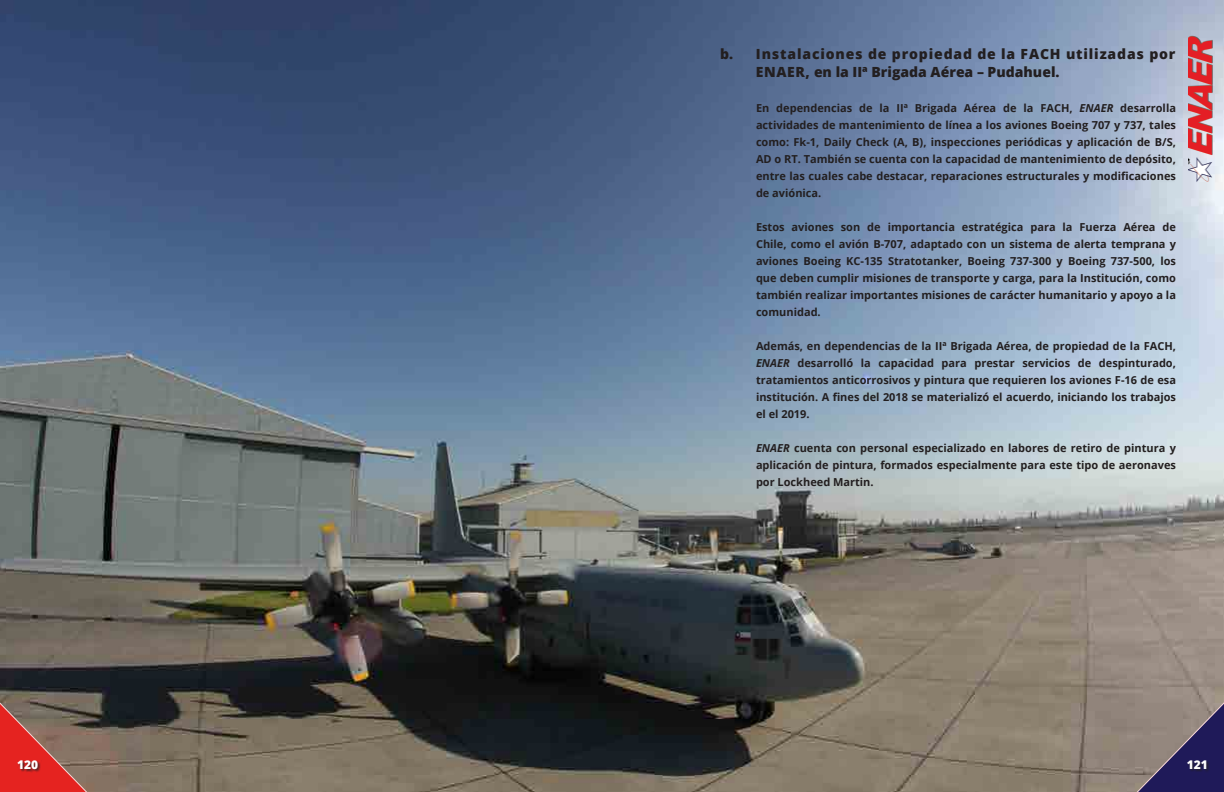
<style>
.page{position:relative;width:1224px;height:792px;background:#fff}
.page>*{position:absolute;margin:0;border:0;box-sizing:border-box;transform-origin:0 0}
.t1{font:800 14px/18px "Open Sans";letter-spacing:.06em;color:#231f20}
.t2{font:800 12px "Open Sans";color:#fff}
.t3{font:700 11px/17px "Open Sans";color:#231f20;text-align:justify}
.s1{font-style:italic}
</style>
<div class="page">
<img style="left:0;top:0;width:1224px;height:792px">
<svg style="left:1133px;top:700px;width:91px;height:92px;background:#62596f"></svg>
<img style="left:1188px;top:32px;width:25px;height:154px">
<div style="left:1187px;top:760px;width:23px;height:12px;background:#231f20;opacity:.75"></div>
<svg style="left:0;top:699px;width:90px;height:93px;background:#ab4d44"></svg>
<div style="left:17px;top:760px;width:24px;height:12px;background:#231f20;opacity:.75"></div>
<p class="t1" style="left:756px;top:44px;width:421px;text-indent:-36px">b. Instalaciones de propiedad de la FACH utilizadas por<br>ENAER, en la IIª Brigada Aérea – Pudahuel.</p>
<p class="t3" style="left:756px;top:99px;width:422px">En dependencias de la IIª Brigada Aérea de la FACH, <span class="s1">ENAER</span> desarrolla actividades de mantenimiento de línea a los aviones Boeing 707 y 737, tales como: Fk-1, Daily Check (A, B), inspecciones periódicas y aplicación de B/S, AD o RT. También se cuenta con la capacidad de mantenimiento de depósito, entre las cuales cabe destacar, reparaciones estructurales y modificaciones de aviónica.</p>
<p class="t3" style="left:756px;top:218px;width:422px">Estos aviones son de importancia estratégica para la Fuerza Aérea de Chile, como el avión B-707, adaptado con un sistema de alerta temprana y aviones Boeing KC-135 Stratotanker, Boeing 737-300 y Boeing 737-500, los que deben cumplir misiones de transporte y carga, para la Institución, como también realizar importantes misiones de carácter humanitario y apoyo a la comunidad.</p>
<p class="t3" style="left:756px;top:337px;width:422px">Además, en dependencias de la IIª Brigada Aérea, de propiedad de la FACH, <span class="s1">ENAER</span> desarrolló la capacidad para prestar servicios de despinturado, tratamientos anticorrosivos y pintura que requieren los aviones F-16 de esa institución. A fines del 2018 se materializó el acuerdo, iniciando los trabajos el el 2019.</p>
<p class="t3" style="left:756px;top:439px;width:422px"><span class="s1">ENAER</span> cuenta con personal especializado en labores de retiro de pintura y aplicación de pintura, formados especialmente para este tipo de aeronaves por Lockheed Martin.</p>
<p class="t2" style="left:17px;top:755px;width:23px">120</p>
<p class="t2" style="left:1187px;top:755px;width:23px">121</p>
</div>
